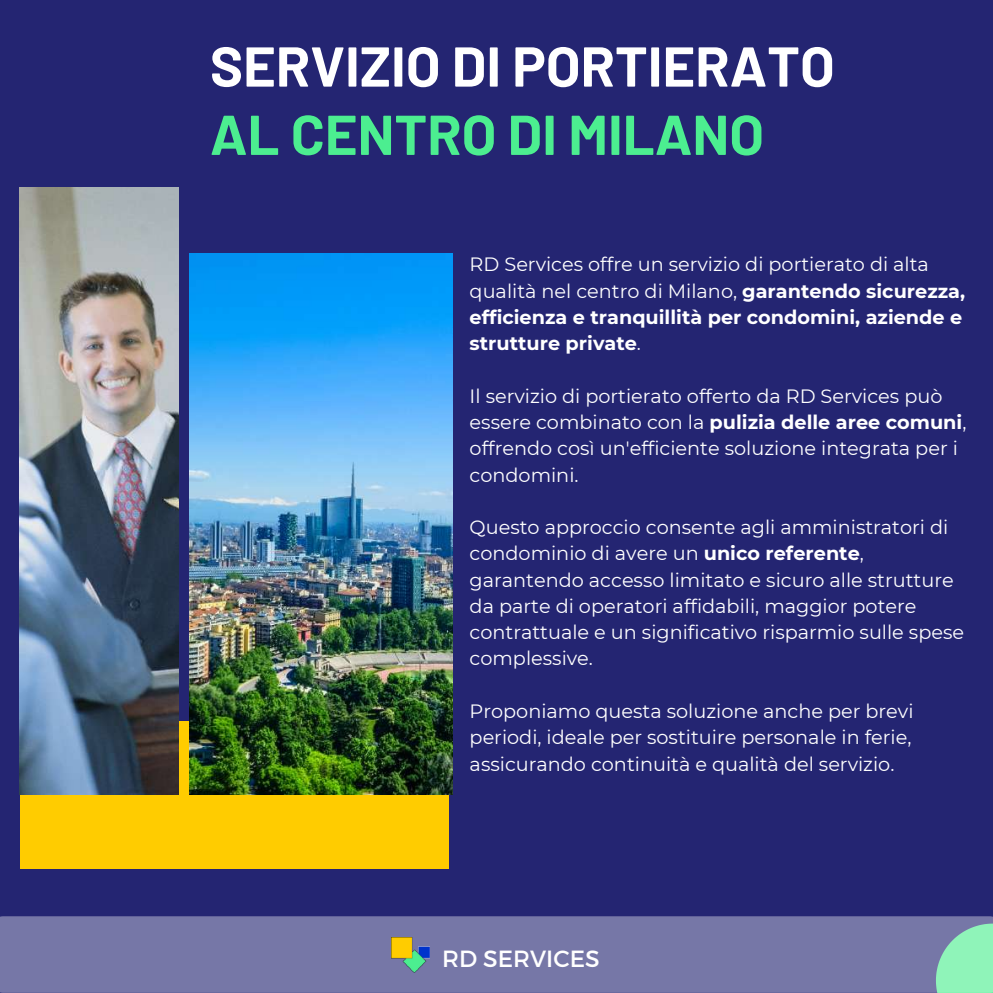
<style>
.page{position:relative;width:993px;height:993px;background:#fff}
.page>*{position:absolute;margin:0;border:0;box-sizing:border-box;transform-origin:0 0}
.t1{font:700 56px "Barlow";color:#fff}
.t2{font:700 56px "Barlow";color:#4cee90}
.t3{font:23.45px "Montserrat";color:#fff}
.t4{font:19.25px/26.2px "Montserrat";color:#fff}
.t5{font:700 19.25px/26.2px "Montserrat";color:#fff}
.s1{font-weight:400}
.s2{font-weight:700}
</style>
<div class="page">
<div style="left:0;top:0;width:992px;height:992px;background:#242572"></div>
<div style="left:20px;top:721px;width:428px;height:147px;background:#fc0"></div>
<img style="left:20px;top:188px;width:159px;height:606px">
<img style="left:189px;top:253px;width:263px;height:541px">
<div style="left:0;top:916px;width:992px;height:76px;background:#7677a7"></div>
<img style="left:391px;top:936px;width:38px;height:36px">
<h1 class="t1" style="left:210px;top:31px;width:626px">SERVIZIO DI PORTIERATO</h1>
<h1 class="t2" style="left:210px;top:99px;width:555px">AL CENTRO DI MILANO</h1>
<p class="t5" style="left:469px;top:251px;width:497px"><span class="s1">RD Services offre un servizio di portierato di alta qualità nel centro di Milano,</span> garantendo sicurezza, efficienza e tranquillità per condomini, aziende e strutture private<span class="s1">.</span></p>
<p class="t4" style="left:469px;top:382px;width:498px">Il servizio di portierato offerto da RD Services può essere combinato con la <span class="s2">pulizia delle aree comuni</span>, offrendo così un'efficiente soluzione integrata per i condomini.</p>
<p class="t4" style="left:469px;top:514px;width:496px">Questo approccio consente agli amministratori di condominio di avere un <span class="s2">unico referente</span>, garantendo accesso limitato e sicuro alle strutture da parte di operatori affidabili, maggior potere contrattuale e un significativo risparmio sulle spese complessive.</p>
<p class="t4" style="left:469px;top:697px;width:445px;text-align:justify">Proponiamo questa soluzione anche per brevi periodi, ideale per sostituire personale in ferie, assicurando continuità e qualità del servizio.</p>
<p class="t3" style="left:442px;top:943px;width:159px">RD SERVICES</p>
</div>
